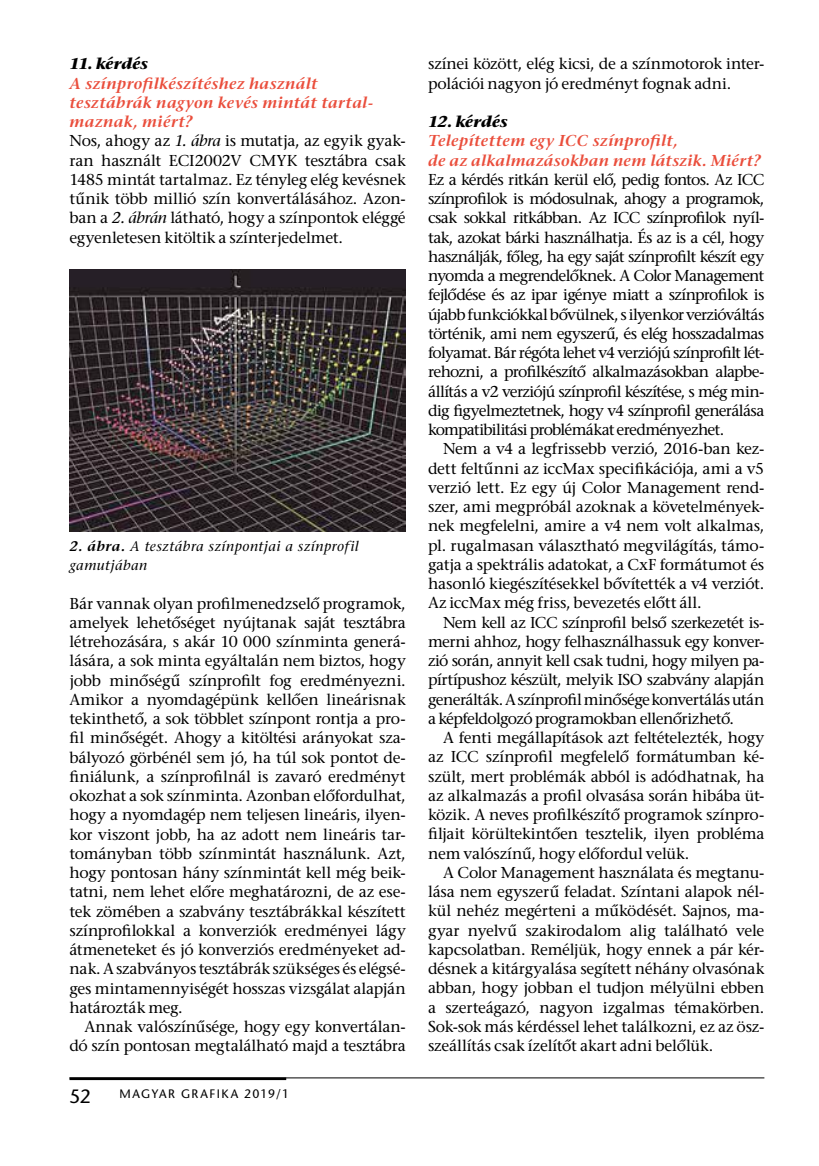
<style>
.page{position:relative;width:819px;height:1166px;background:#fff}
.page>*{position:absolute;margin:0;border:0;box-sizing:border-box;transform-origin:0 0}
.t1{font:19.25px "ITC Stone Sans";color:#000}
.t2{font:15.75px/19.2px "ITC Stone Serif";letter-spacing:-.015em;color:#000;text-align:justify}
.t3{font:italic 600 15.75px/19.2px "ITC Stone Serif";letter-spacing:.015em;color:#ea4e3c}
.t4{font:italic 700 15.75px "ITC Stone Serif";letter-spacing:-.02em;color:#000}
.t5{font:italic 14px/19.2px "ITC Stone Serif";letter-spacing:.035em;color:#000}
.t6{font:12.25px "ITC Stone Sans";letter-spacing:.12em;color:#000}
.s1{font-weight:600;font-style:italic;color:#ea4e3c}
.s2{font-style:italic}
.s3{font-weight:600}
</style>
<div class="page">
<hr style="left:69px;top:1077px;width:695px;height:1px;background:#000">
<hr style="left:69px;top:1077px;width:217px;height:3px;background:#000">
<img style="left:69px;top:270px;width:337px;height:261px">
<p class="t4" style="left:69px;top:56px;width:80px">11. kérdés</p>
<p class="t2" style="left:69px;top:76px;width:338px;text-align:left"><span class="s1">A színprofilkészítéshez használt<br>tesztábrák nagyon kevés mintát tartal&shy;maznak, miért?<br></span>Nos, ahogy az <span class="s2">1. ábra</span> is mutatja, az egyik gyak&shy;ran használt ECI2002V CMYK tesztábra csak 1485 mintát tartalmaz. Ez tényleg elég kevésnek tűnik több millió szín konvertálásához. Azon&shy;ban a <span class="s2">2. ábrán</span> látható, hogy a színpontok eléggé egyenletesen kitöltik a színterjedelmet.</p>
<p class="t5" style="left:69px;top:538px;width:291px"><span class="s3">2. ábra.</span> A tesztábra színpontjai a színprofil gamutjában</p>
<p class="t2" style="left:69px;top:596px;width:338px">Bár vannak olyan profilmenedzselő programok, amelyek lehetőséget nyújtanak saját tesztábra létrehozására, s akár 10 000 színminta generá&shy;lására, a sok minta egyáltalán nem biztos, hogy jobb minőségű színprofilt fog eredményezni.<br>Amikor a nyomdagépünk kellően lineárisnak tekinthető, a sok többlet színpont rontja a pro&shy;fil minőségét. Ahogy a kitöltési arányokat sza&shy;bályozó görbénél sem jó, ha túl sok pontot de&shy;finiálunk, a színprofilnál is zavaró eredményt okozhat a sok színminta. Azonban előfordulhat, hogy a nyomdagép nem teljesen lineáris, ilyen&shy;kor viszont jobb, ha az adott nem lineáris tar&shy;tományban több színmintát használunk. Azt, hogy pontosan hány színmintát kell még beik&shy;tatni, nem lehet előre meghatározni, de az ese&shy;tek zömében a szabvány tesztábrákkal készített színprofilokkal a konverziók eredményei lágy átmeneteket és jó konverziós eredményeket ad&shy;nak. A szabványos tesztábrák szükséges és elégsé&shy;ges mintamennyiségét hosszas vizsgálat alapján határozták meg.</p>
<p class="t2" style="left:69px;top:1019px;width:338px;text-align:right">Annak valószínűsége, hogy egy konvertálan&shy;dó szín pontosan megtalálható majd a tesztábra</p>
<p class="t1" style="left:69px;top:1085px;width:23px">52</p>
<p class="t6" style="left:119px;top:1087px;width:171px">MAGYAR GRAFIKA 2019/1</p>
<p class="t2" style="left:428px;top:56px;width:338px">színei között, elég kicsi, de a színmotorok inter&shy;polációi nagyon jó eredményt fognak adni.</p>
<p class="t4" style="left:428px;top:113px;width:81px">12. kérdés</p>
<p class="t3" style="left:428px;top:133px;width:334px">Telepítettem egy ICC színprofilt,<br>de az alkalmazásokban nem látszik. Miért?</p>
<p class="t2" style="left:428px;top:172px;width:338px">Ez a kérdés ritkán kerül elő, pedig fontos. Az ICC színprofilok is módosulnak, ahogy a programok, csak sokkal ritkábban. Az ICC színprofilok nyíl&shy;tak, azokat bárki használhatja. És az is a cél, hogy használják, főleg, ha egy saját színprofilt készít egy nyomda a megrendelőknek. A Color Management fejlődése és az ipar igénye miatt a színprofilok is újabb funkciókkal bővülnek, s ilyenkor verzióváltás történik, ami nem egyszerű, és elég hosszadalmas folyamat. Bár régóta lehet v4 verziójú színprofilt lét&shy;rehozni, a profilkészítő alkalmazásokban alapbe&shy;állítás a v2 verziójú színprofil készítése, s még min&shy;dig figyelmeztetnek, hogy v4 színprofil generálása kompatibilitási problémákat eredményezhet.</p>
<p class="t2" style="left:428px;top:441px;width:338px;text-indent:15px">Nem a v4 a legfrissebb verzió, 2016-ban kez&shy;dett feltűnni az iccMax specifikációja, ami a v5 verzió lett. Ez egy új Color Management rend&shy;szer, ami megpróbál azoknak a követelmények&shy;nek megfelelni, amire a v4 nem volt alkalmas, pl. rugalmasan választható megvilágítás, támo&shy;gatja a spektrális adatokat, a CxF formátumot és hasonló kiegészítésekkel bővítették a v4 verziót.<br>Az iccMax még friss, bevezetés előtt áll.</p>
<p class="t2" style="left:428px;top:615px;width:338px;text-indent:15px">Nem kell az ICC színprofil belső szerkezetét is&shy;merni ahhoz, hogy felhasználhassuk egy konver&shy;zió során, annyit kell csak tudni, hogy milyen pa&shy;pírtípushoz készült, melyik ISO szabvány alapján generálták. A színprofil minősége konvertálás után a képfeldolgozó programokban ellenőrizhető.</p>
<p class="t2" style="left:428px;top:730px;width:338px;text-indent:15px">A fenti megállapítások azt feltételezték, hogy az ICC színprofil megfelelő formátumban ké&shy;szült, mert problémák abból is adódhatnak, ha az alkalmazás a profil olvasása során hibába üt&shy;közik. A neves profilkészítő programok színpro&shy;filjait körültekintően tesztelik, ilyen probléma nem valószínű, hogy előfordul velük.</p>
<p class="t2" style="left:428px;top:865px;width:338px;text-indent:15px">A Color Management használata és megtanu&shy;lása nem egyszerű feladat. Színtani alapok nél&shy;kül nehéz megérteni a működését. Sajnos, ma&shy;gyar nyelvű szakirodalom alig található vele kapcsolatban. Reméljük, hogy ennek a pár kér&shy;désnek a kitárgyalása segített néhány olvasónak abban, hogy jobban el tudjon mélyülni ebben a szerteágazó, nagyon izgalmas témakörben.<br>Sok-sok más kérdéssel lehet találkozni, ez az ös - szeállítás csak ízelítőt akart adni belőlük.</p>
</div>
